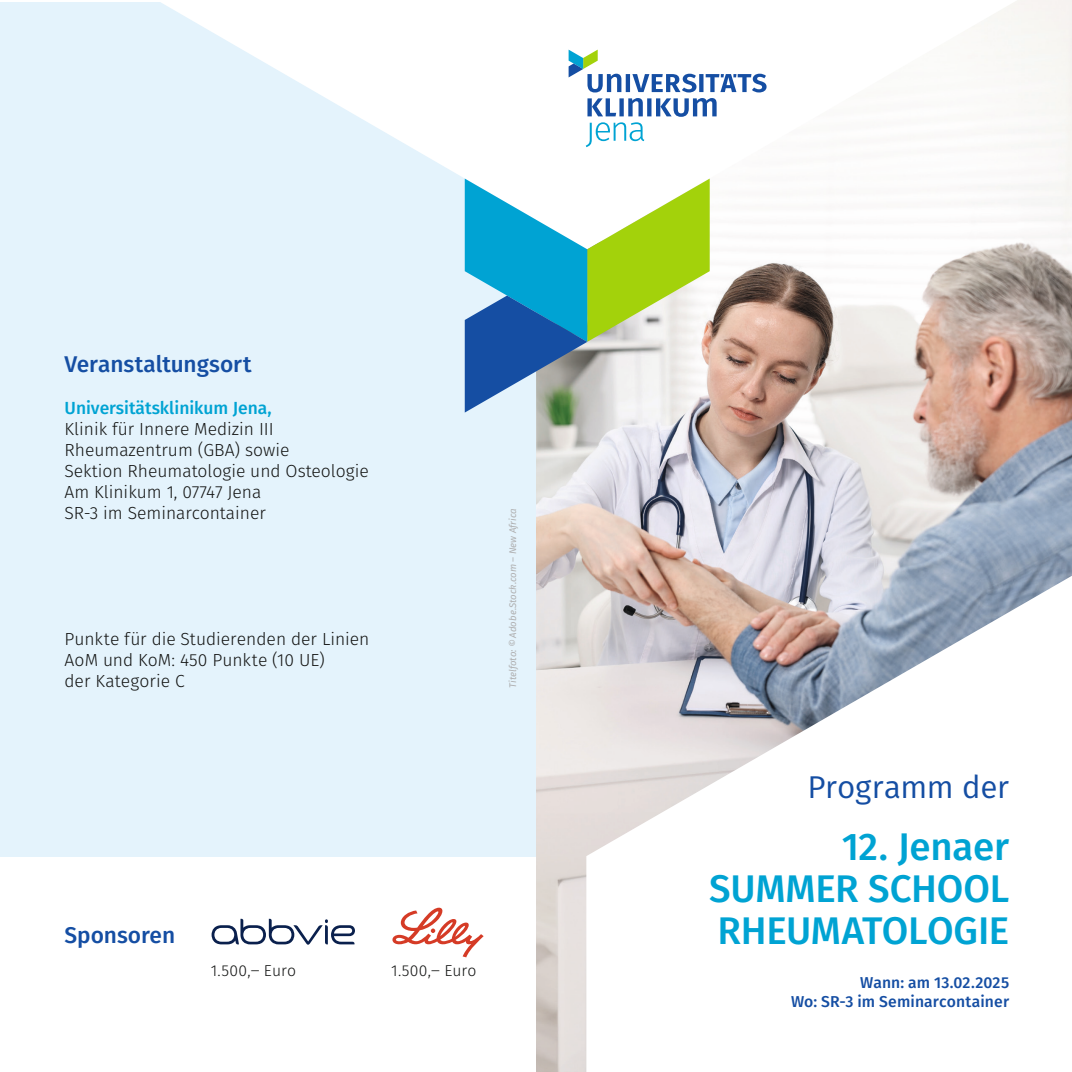
<style>
.page{position:relative;width:1072px;height:1072px;background:#fff}
.page>*{position:absolute;margin:0;border:0;box-sizing:border-box;transform-origin:0 0}
.Fliesstext{font:500 38.5px/42px "Fira Sans";letter-spacing:-.01em;color:#00a3d3;text-align:justify}
.Fliesstext-2{font:31.5px "Fira Sans";letter-spacing:-.01em;color:#154ea3}
.t1{font:500 22.75px "Fira Sans";color:#154ea3}
.Stichpunkt{font:300 17.5px/21px "Fira Sans";color:#131413}
.Fliesstext-3{font:300 17.5px/21px "Fira Sans";color:#131413}
.t2{font:500 17.5px "Fira Sans";color:#00a3d3}
.Fliesstext-4{font:500 15.75px "Fira Sans";letter-spacing:.005em;color:#154ea3}
.Fliesstext-5{font:300 15.75px "Fira Sans";letter-spacing:.005em;color:#131413}
.Fliesstext-6{font:italic 9.62px "Fira Sans";color:#afafb0}
</style>
<div class="page">
<div style="left:0;top:2px;width:536px;height:854px;background:#e4f3fc"></div>
<svg style="left:161px;top:2px;width:375px;height:247px"></svg>
<img style="left:536px;top:0;width:535px;height:1071px">
<svg style="left:536px;top:0;width:481px;height:279px"></svg>
<svg style="left:568px;top:50px;width:198px;height:97px"></svg>
<svg style="left:465px;top:178px;width:244px;height:234px"></svg>
<svg style="left:586px;top:575px;width:485px;height:496px"></svg>
<svg style="left:211px;top:918px;width:144px;height:26px"></svg>
<svg style="left:392px;top:907px;width:91px;height:50px"></svg>
<h1 class="t1" style="left:64px;top:346px;width:188px">Veranstaltungsort</h1>
<h1 class="t2" style="left:64px;top:394px;width:208px">Universitätsklinikum Jena,</h1>
<p class="Stichpunkt" style="left:64px;top:418px;width:211px">Klinik für Innere Medizin III</p>
<p class="Stichpunkt" style="left:64px;top:439px;width:226px">Rheumazentrum (GBA) sowie</p>
<p class="Stichpunkt" style="left:64px;top:460px;width:306px">Sektion Rheumatologie und Osteologie</p>
<p class="Stichpunkt" style="left:64px;top:481px;width:203px">Am Klinikum 1, 07747 Jena<br>SR-3 im Seminarcontainer</p>
<p class="Fliesstext-3" style="left:64px;top:628px;width:306px">Punkte für die Studierenden der Linien<br>AoM und KoM: 450 Punkte (10 UE)</p>
<p class="Fliesstext-3" style="left:64px;top:670px;width:122px">der Kategorie C</p>
<p class="Fliesstext-6" style="left:505px;top:688px;width:181px;rotate:-90deg">Titelfoto: © Adobe.Stock.com – New Africa</p>
<h2 class="t1" style="left:64px;top:916px;width:112px">Sponsoren</h2>
<p class="Fliesstext-5" style="left:211px;top:959px;width:87px">1.500,‒ Euro</p>
<p class="Fliesstext-5" style="left:391px;top:959px;width:87px">1.500,‒ Euro</p>
<p class="Fliesstext-2" style="left:807px;top:763px;width:203px">Programm der</p>
<p class="Fliesstext" style="left:709px;top:823px;width:301px;text-indent:133px">12. Jenaer SUMMER SCHOOL RHEUMATOLOGIE</p>
<p class="Fliesstext-4" style="left:860px;top:969px;width:150px">Wann: am 13.02.2025</p>
<p class="Fliesstext-4" style="left:791px;top:988px;width:220px">Wo: SR-3 im Seminarcontainer</p>
</div>
